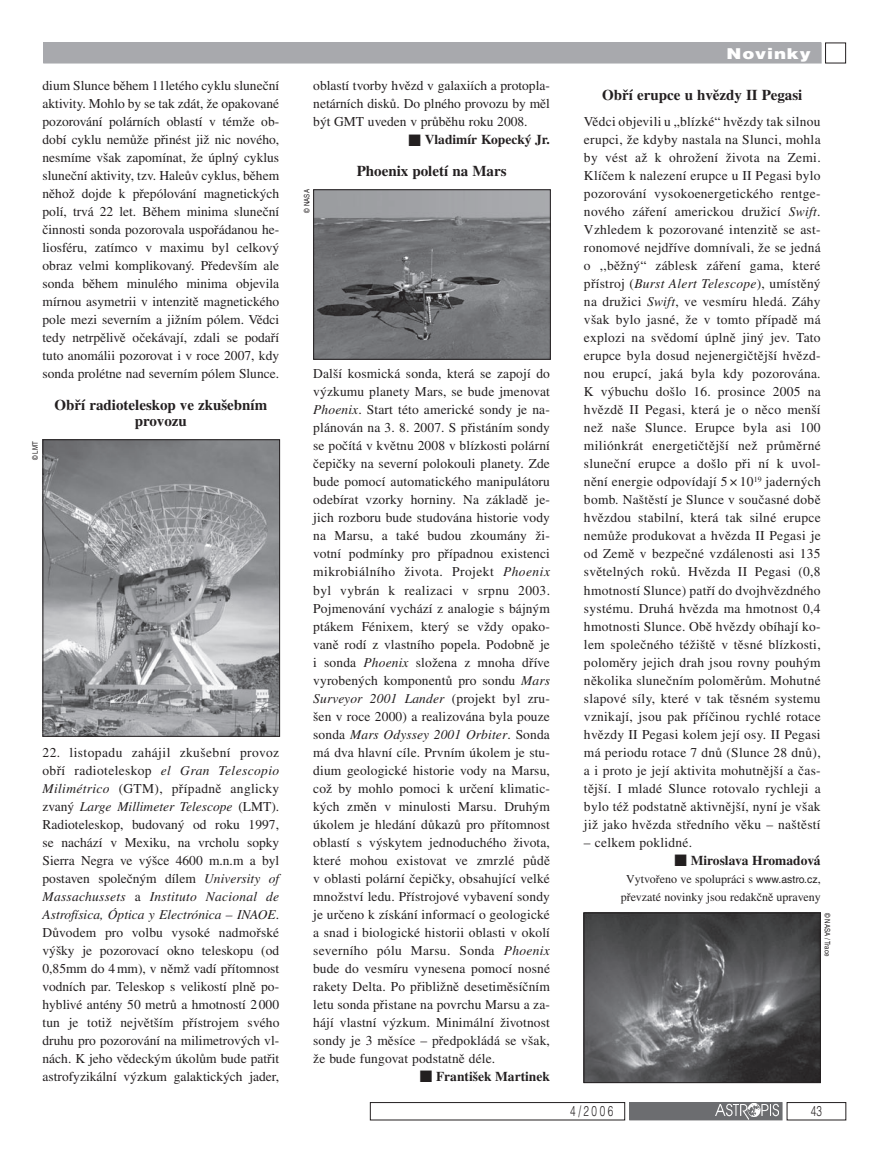
<style>
.page{position:relative;width:893px;height:1149px;background:#fff}
.page>*{position:absolute;margin:0;border:0;box-sizing:border-box;transform-origin:0 0}
.t1{font:700 15px/16.5px "Times CE";color:#231f20;text-align:center}
.t2{font:900 15px "Helvetica CE";letter-spacing:.05em;color:#fff;scale:1.2 1}
.t3{font:300 14.25px "Helvetica CE";letter-spacing:.25em;color:#231f20;scale:.7 1}
.t4{font:13.5px/18px "Times CE";color:#231f20;text-align:justify}
.t5{font:700 13.5px "Times CE";color:#231f20}
.t6{font:13.5px "Times CE";letter-spacing:.02em;color:#231f20}
.t7{font:12px/18px "Times CE";color:#231f20;text-align:center}
.t8{font:condensed 7.5px "Helvetica CE";color:#231f20}
.s1{font-style:italic}
.s2{font-family:"Helvetica CE";font-size:10.5px}
</style>
<div class="page">
<div style="left:44px;top:43px;width:777px;height:20px;background:#a8a9ad"></div>
<div style="left:825px;top:43px;width:21px;height:20px;border:1px solid #231f20"></div>
<div style="left:630px;top:1102px;width:152px;height:17px;background:#6c6d70"></div>
<img style="left:715px;top:1103px;width:64px;height:15px">
<div style="left:787px;top:1101px;width:59px;height:18px;border:1px solid #231f20"></div>
<div style="left:370px;top:1101px;width:255px;height:18px;border:1px solid #231f20"></div>
<img style="left:586px;top:914px;width:233px;height:166px">
<div style="left:584px;top:912px;width:237px;height:170px;border:1px solid #231f20"></div>
<img style="left:315px;top:191px;width:234px;height:166px">
<div style="left:313px;top:189px;width:238px;height:170px;border:1px solid #231f20"></div>
<img style="left:45px;top:441px;width:233px;height:293px">
<div style="left:43px;top:439px;width:237px;height:297px;border:1px solid #231f20"></div>
<p class="t4" style="left:43px;top:76px;width:238px">dium Slunce během 11letého cyklu sluneční aktivity. Mohlo by se tak zdát, že opakované pozorování polárních oblastí v témže ob&shy;dobí cyklu nemůže přinést již nic nového, nesmíme však zapomínat, že úplný cyklus sluneční aktivity, tzv. Haleův cyklus, během něhož dojde k přepólování magnetických polí, trvá 22 let. Během minima sluneční činnosti sonda pozorovala uspořádanou he&shy;liosféru, zatímco v maximu byl celkový obraz velmi komplikovaný. Především ale sonda během minulého minima objevila mírnou asymetrii v intenzitě magnetického pole mezi severním a jižním pólem. Vědci tedy netrpělivě očekávají, zdali se podaří tuto anomálii pozorovat i v roce 2007, kdy sonda prolétne nad severním pólem Slunce.</p>
<p class="t1" style="left:54px;top:396px;width:214px">Obří radioteleskop ve zkušebním provozu</p>
<p class="t8" style="left:31px;top:460px;width:20px;rotate:-90deg">© LMT</p>
<p class="t4" style="left:43px;top:742px;width:238px">22. listopadu zahájil zkušební provoz obří radioteleskop <span class="s1">el Gran Telescopio Milimétrico</span> (GTM), případně anglicky zvaný <span class="s1">Large Millimeter Telescope</span> (LMT).<br>Radioteleskop, budovaný od roku 1997, se nachází v Mexiku, na vrcholu sopky Sierra Negra ve výšce 4600 m.n.m a byl postaven společným dílem <span class="s1">University of Massachussets</span> a <span class="s1">Instituto Nacional de Astrofísica, Óptica y Electrónica – INAOE</span>.<br>Důvodem pro volbu vysoké nadmořské výšky je pozorovací okno teleskopu (od 0,85mm do 4 mm), v němž vadí přítomnost vodních par. Teleskop s velikostí plně po&shy;hyblivé antény 50 metrů a hmotností 2 000 tun je totiž největším přístrojem svého druhu pro pozorování na milimetrových vl&shy;nách. K jeho vědeckým úkolům bude patřit astrofyzikální výzkum galaktických jader,</p>
<p class="t4" style="left:313px;top:76px;width:238px">oblastí tvorby hvězd v galaxiích a protopla&shy;netárních disků. Do plného provozu by měl být GMT uveden v průběhu roku 2008.</p>
<p class="t5" style="left:408px;top:131px;width:143px">■ Vladimír Kopecký Jr.</p>
<p class="t1" style="left:357px;top:162px;width:151px">Phoenix poletí na Mars</p>
<p class="t8" style="left:302px;top:212px;width:25px;rotate:-90deg">© NASA</p>
<p class="t4" style="left:313px;top:364px;width:238px">Další kosmická sonda, která se zapojí do výzkumu planety Mars, se bude jmenovat <span class="s1">Phoenix</span>. Start této americké sondy je na&shy;plánován na 3. 8. 2007. S přistáním sondy se počítá v květnu 2008 v blízkosti polární čepičky na severní polokouli planety. Zde bude pomocí automatického manipulátoru odebírat vzorky horniny. Na základě je&shy;jich rozboru bude studována historie vody na Marsu, a také budou zkoumány ži&shy;votní podmínky pro případnou existenci mikrobiálního života. Projekt <span class="s1">Phoenix </span>byl vybrán k realizaci v srpnu 2003.<br>Pojmenování vychází z analogie s bájným ptákem Fénixem, který se vždy opako&shy;vaně rodí z vlastního popela. Podobně je i sonda <span class="s1">Phoenix</span> složena z mnoha dříve vyrobených komponentů pro sondu <span class="s1">Mars Surveyor 2001 Lander</span> (projekt byl zru&shy;šen v roce 2000) a realizována byla pouze sonda <span class="s1">Mars Odyssey 2001 Orbiter</span>. Sonda má dva hlavní cíle. Prvním úkolem je stu&shy;dium geologické historie vody na Marsu, což by mohlo pomoci k určení klimatic&shy;kých změn v minulosti Marsu. Druhým úkolem je hledání důkazů pro přítomnost oblastí s výskytem jednoduchého života, které mohou existovat ve zmrzlé půdě v oblasti polární čepičky, obsahující velké množství ledu. Přístrojové vybavení sondy je určeno k získání informací o geologické a snad i biologické historii oblasti v okolí severního pólu Marsu. Sonda <span class="s1">Phoenix </span>bude do vesmíru vynesena pomocí nosné rakety Delta. Po přibližně desetiměsíčním letu sonda přistane na povrchu Marsu a za&shy;hájí vlastní výzkum. Minimální životnost sondy je 3 měsíce – předpokládá se však, že bude fungovat podstatně déle.</p>
<p class="t5" style="left:420px;top:1067px;width:132px">■ František Martinek</p>
<p class="t2" style="left:726px;top:45px;width:72px">Novinky</p>
<p class="t1" style="left:602px;top:86px;width:202px">Obří erupce u hvězdy II Pegasi</p>
<p class="t4" style="left:584px;top:112px;width:238px">Vědci objevili u „blízké“ hvězdy tak silnou erupci, že kdyby nastala na Slunci, mohla by vést až k ohrožení života na Zemi.<br>Klíčem k nalezení erupce u II Pegasi bylo pozorování vysokoenergetického rentge&shy;nového záření americkou družicí <span class="s1">Swift</span>.<br>Vzhledem k pozorované intenzitě se ast&shy;ronomové nejdříve domnívali, že se jedná o ,,běžný“ záblesk záření gama, které přístroj (<span class="s1">Burst Alert Telescope</span>), umístěný na družici <span class="s1">Swift</span>, ve vesmíru hledá. Záhy však bylo jasné, že v tomto případě má explozi na svědomí úplně jiný jev. Tato erupce byla dosud nejenergičtější hvězd&shy;nou erupcí, jaká byla kdy pozorována.<br>K výbuchu došlo 16. prosince 2005 na hvězdě II Pegasi, která je o něco menší než naše Slunce. Erupce byla asi 100 miliónkrát energetičtější než průměrné sluneční erupce a došlo při ní k uvol&shy;nění energie odpovídají 5 × 10<sup>19</sup> jaderných bomb. Naštěstí je Slunce v současné době hvězdou stabilní, která tak silné erupce nemůže produkovat a hvězda II Pegasi je od Země v bezpečné vzdálenosti asi 135 světelných roků. Hvězda II Pegasi (0,8 hmotností Slunce) patří do dvojhvězdného systému. Druhá hvězda ma hmotnost 0,4 hmotnosti Slunce. Obě hvězdy obíhají ko&shy;lem společného téžiště v těsné blízkosti, poloměry jejich drah jsou rovny pouhým několika slunečním poloměrům. Mohutné slapové síly, které v tak těsném systemu vznikají, jsou pak příčinou rychlé rotace hvězdy II Pegasi kolem její osy. II Pegasi má periodu rotace 7 dnů (Slunce 28 dnů), a i proto je její aktivita mohutnější a čas&shy;tější. I mladé Slunce rotovalo rychleji a bylo též podstatně aktivnější, nyní je však již jako hvězda středního věku – naštěstí</p>
<p class="t6" style="left:584px;top:834px;width:110px">– celkem poklidné.</p>
<p class="t5" style="left:674px;top:851px;width:148px">■ Miroslava Hromadová</p>
<p class="t7" style="left:621px;top:869px;width:201px">Vytvořeno ve spolupráci s <span class="s2">www.astro.cz</span>, převzaté novinky jsou redakčně upraveny</p>
<p class="t8" style="left:832px;top:912px;width:45px;rotate:90deg">© NASA / Trace</p>
<p class="t3" style="left:570px;top:1102px;width:63px">4/2006</p>
<p class="t3" style="left:811px;top:1102px;width:17px">43</p>
</div>
